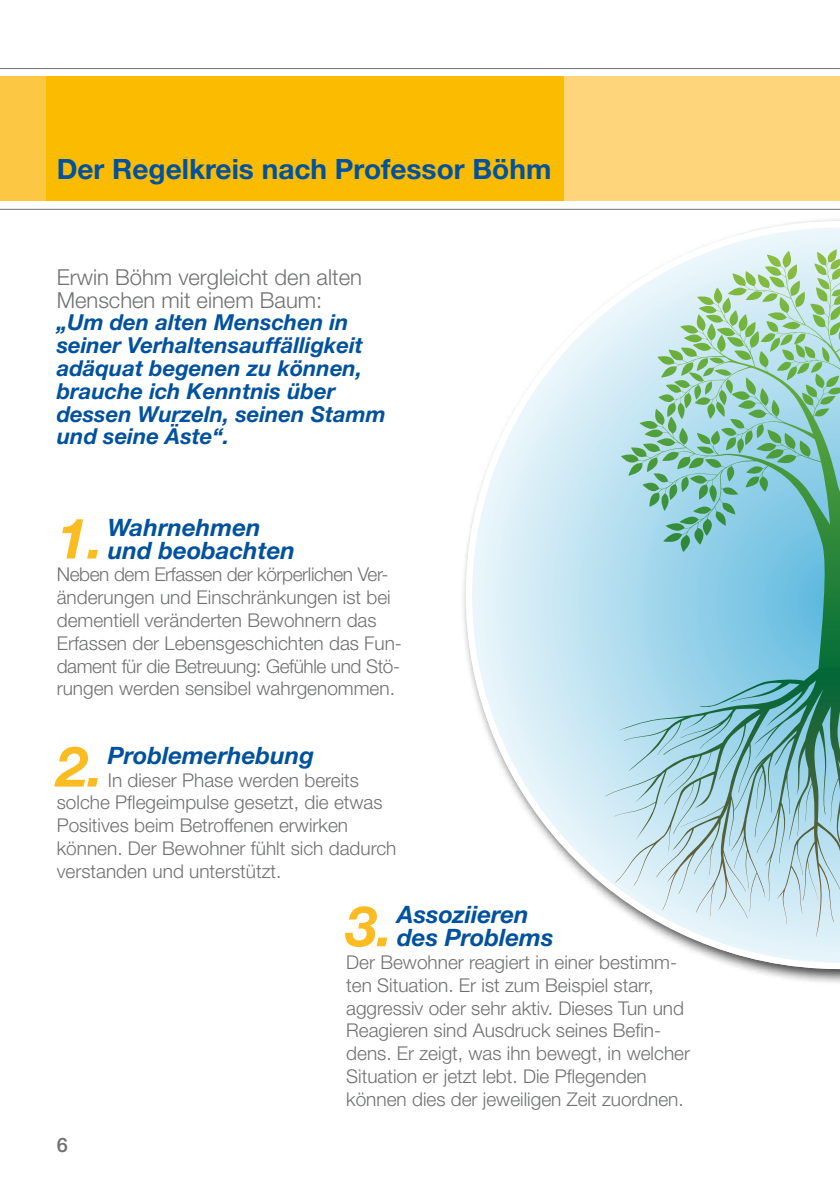
<style>
.page{position:relative;width:840px;height:1191px;background:#fff}
.page>*{position:absolute;margin:0;border:0;box-sizing:border-box;transform-origin:0 0}
.t1{font:italic 700 56px "Helvetica Neue LT Std";color:#fabc20}
.t2{font:700 28px "Helvetica Neue LT Std";color:#00519e}
.t3{font:italic 700 24px/22.8px "Helvetica Neue LT Std";color:#00519e}
.t4{font:italic 700 22px/22.8px "Helvetica Neue LT Std";color:#00519e}
.t5{font:300 22px/22.8px "Helvetica Neue LT Std";color:#707172}
.t6{font:500 20px "Helvetica Neue LT Std";color:#707172}
.t7{font:300 19px/22.8px "Helvetica Neue LT Std";color:#707172}
</style>
<div class="page">
<div style="left:42px;top:77px;width:797px;height:124px;background:#fabb00"></div>
<div style="left:0;top:77px;width:45px;height:124px;background:#fcc844"></div>
<div style="left:564px;top:77px;width:275px;height:124px;background:#fed57a"></div>
<hr style="left:0;top:68px;width:839px;height:1px;background:#707172">
<hr style="left:0;top:209px;width:839px;height:1px;background:#707172">
<div style="left:460px;top:216px;width:379px;height:769px;background:#000;opacity:.75"></div>
<svg style="left:465px;top:221px;width:374px;height:748px"></svg>
<h2 class="t2" style="left:57px;top:152px;width:496px">Der Regelkreis nach Professor Böhm</h2>
<p class="t5" style="left:57px;top:265px;width:306px">Erwin Böhm vergleicht den alten<br>Menschen mit einem Baum:</p>
<p class="t4" style="left:57px;top:311px;width:330px">„Um den alten Menschen in seiner Verhaltensauffälligkeit adäquat begenen zu können, brauche ich Kenntnis über dessen Wurzeln, seinen Stamm und seine Äste“.</p>
<h1 class="t1" style="left:57px;top:504px;width:48px">1.</h1>
<p class="t3" style="left:108px;top:515px;width:189px">Wahrnehmen und beobachten</p>
<p class="t7" style="left:57px;top:563px;width:346px">Neben dem Erfassen der körperlichen Ver&shy;änderungen und Einschränkungen ist bei dementiell veränderten Bewohnern das Erfassen der Lebensgeschichten das Fun&shy;dament für die Betreuung: Gefühle und Stö&shy;rungen werden sensibel wahrgenommen.</p>
<h1 class="t1" style="left:57px;top:732px;width:48px">2.</h1>
<p class="t3" style="left:108px;top:743px;width:208px">Problemerhebung</p>
<p class="t7" style="left:57px;top:768px;width:341px;text-indent:51px">In dieser Phase werden bereits solche Pflegeimpulse gesetzt, die etwas Positives beim Betroffenen erwirken können. Der Bewohner fühlt sich dadurch verstanden und unterstützt.</p>
<p class="t6" style="left:57px;top:1132px;width:13px">6</p>
<h1 class="t1" style="left:346px;top:891px;width:48px">3.</h1>
<p class="t3" style="left:397px;top:903px;width:158px">Assoziieren des Problems</p>
<p class="t7" style="left:346px;top:950px;width:345px">Der Bewohner reagiert in einer bestimm&shy;ten Situation. Er ist zum Beispiel starr, aggressiv oder sehr aktiv. Dieses Tun und Reagieren sind Ausdruck seines Befin&shy;dens. Er zeigt, was ihn bewegt, in welcher Situation er jetzt lebt. Die Pflegenden können dies der jeweiligen Zeit zuordnen.</p>
</div>
